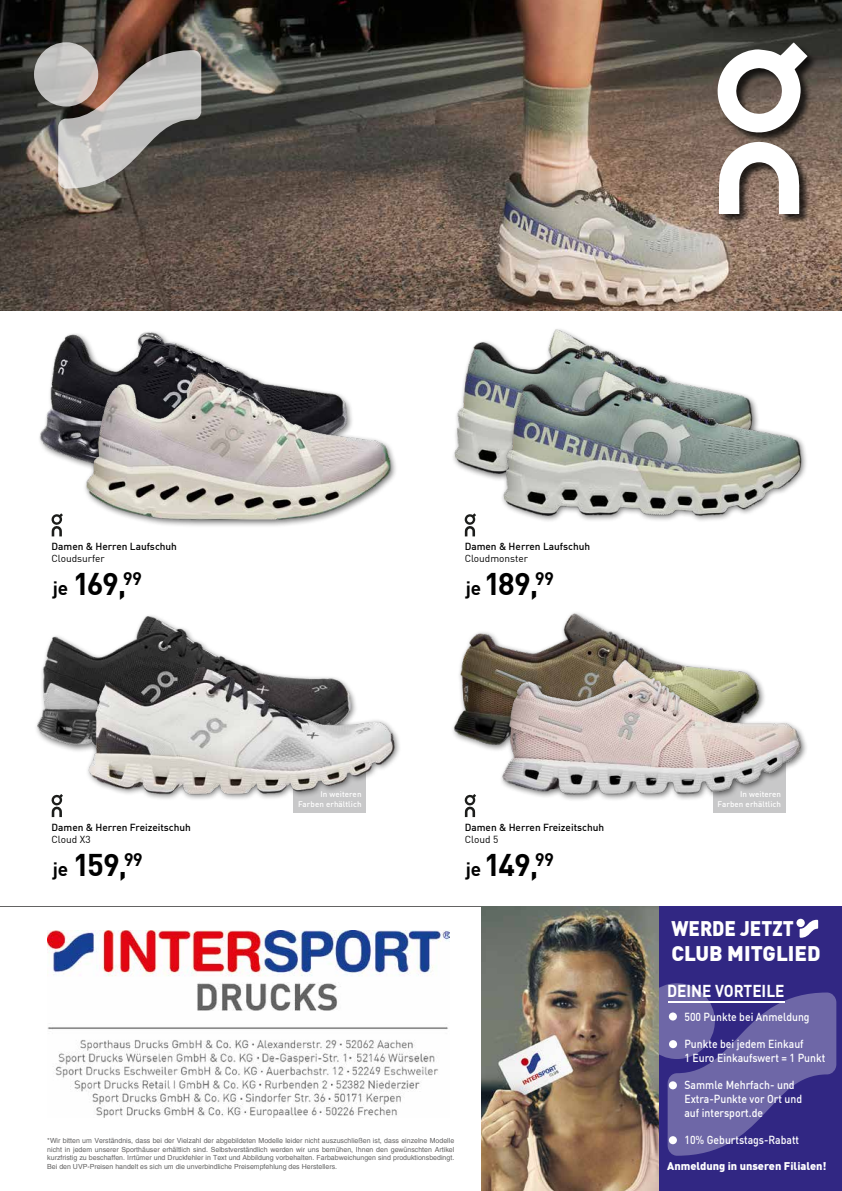
<style>
.page{position:relative;width:842px;height:1191px;background:#fff}
.page>*{position:absolute;margin:0;border:0;box-sizing:border-box;transform-origin:0 0}
.t1{font:700 30.8px "FFDIN Profor IIC";letter-spacing:-.02em;color:#000}
.t2{font:900 20.7px/24.9px "FFDIN Profor IIC";color:#fff;scale:.91 1}
.t3{font:700 16.9px "FFDIN Profor IIC";color:#fff;scale:.91 1}
.t4{font:500 11.5px/13.7px "FFDIN Profor IIC";color:#fff;scale:.91 1}
.t5{font:900 11px "FFDIN Profor IIC";color:#fff}
.t6{font:500 10.1px "FFDIN Profor IIC";color:#000}
.t7{font:10.1px "FFDIN Profor IIC";color:#000}
.t8{font:500 8px/10px "FFDIN Profor IIC";letter-spacing:.01em;color:#fff;text-align:right}
.t9{font:7px/8.4px "Helvetica";color:#646363;text-align:justify}
.s1{font-size:19px}
.s2{font-size:28.6px}
</style>
<div class="page">
<hr style="left:0;top:906px;width:842px;height:1px;background:#646363">
<img style="left:47px;top:930px;width:403px;height:187px">
<img style="left:0;top:0;width:842px;height:310px">
<svg style="left:34px;top:42px;width:64px;height:65px"></svg>
<svg style="left:58px;top:50px;width:143px;height:139px;background:#9e9793"></svg>
<img style="left:482px;top:906px;width:178px;height:285px">
<div style="left:660px;top:906px;width:182px;height:285px;background:#312783"></div>
<svg style="left:796px;top:918px;width:9px;height:9px"></svg>
<svg style="left:800px;top:919px;width:18px;height:18px"></svg>
<svg style="left:660px;top:983px;width:176px;height:172px"></svg>
<div style="left:669px;top:1012px;width:8px;height:8px;background:#fff;border-radius:50%"></div>
<hr style="left:668px;top:1001px;width:116px;height:2px;background:#fff">
<div style="left:669px;top:1040px;width:8px;height:8px;background:#fff;border-radius:50%"></div>
<div style="left:669px;top:1081px;width:8px;height:8px;background:#fff;border-radius:50%"></div>
<div style="left:669px;top:1136px;width:8px;height:8px;background:#fff;border-radius:50%"></div>
<img style="left:453px;top:329px;width:196px;height:150px">
<div style="left:718px;top:44px;width:100px;height:181px;background:#000;opacity:.75"></div>
<svg style="left:718px;top:42px;width:90px;height:171px"></svg>
<svg style="left:52px;top:794px;width:11px;height:23px"></svg>
<svg style="left:52px;top:513px;width:11px;height:23px"></svg>
<svg style="left:465px;top:794px;width:11px;height:23px"></svg>
<svg style="left:465px;top:513px;width:11px;height:23px"></svg>
<img style="left:38px;top:616px;width:201px;height:135px">
<img style="left:39px;top:332px;width:201px;height:134px">
<div style="left:83px;top:370px;width:315px;height:157px;background:#000;opacity:.55"></div>
<img style="left:82px;top:374px;width:312px;height:153px">
<img style="left:453px;top:613px;width:202px;height:135px">
<div style="left:500px;top:368px;width:308px;height:155px;background:#000;opacity:.55"></div>
<img style="left:492px;top:370px;width:312px;height:153px">
<img style="left:85px;top:663px;width:312px;height:150px">
<img style="left:491px;top:654px;width:316px;height:157px">
<h3 class="t6" style="left:52px;top:538px;width:127px">Damen &amp; Herren Laufschuh</h3>
<h3 class="t7" style="left:52px;top:550px;width:55px">Cloudsurfer</h3>
<h3 class="t6" style="left:465px;top:538px;width:127px">Damen &amp; Herren Laufschuh</h3>
<h3 class="t7" style="left:465px;top:550px;width:65px">Cloudmonster</h3>
<h1 class="t1" style="left:53px;top:560px;width:91px"><span class="s1">je</span> 169<span class="s2">,</span><sup>99</sup></h1>
<h1 class="t1" style="left:466px;top:560px;width:89px"><span class="s1">je</span> 189<span class="s2">,</span><sup>99</sup></h1>
<p class="t8" style="left:298px;top:788px;width:65px">In weiteren<br>Farben erhältlich</p>
<p class="t8" style="left:718px;top:788px;width:65px">In weiteren<br>Farben erhältlich</p>
<h3 class="t6" style="left:52px;top:819px;width:141px">Damen &amp; Herren Freizeitschuh</h3>
<h3 class="t7" style="left:52px;top:831px;width:41px">Cloud X3</h3>
<h3 class="t6" style="left:465px;top:819px;width:141px">Damen &amp; Herren Freizeitschuh</h3>
<h3 class="t7" style="left:465px;top:831px;width:35px">Cloud 5</h3>
<h1 class="t1" style="left:53px;top:841px;width:91px"><span class="s1">je</span> 159<span class="s2">,</span><sup>99</sup></h1>
<h1 class="t1" style="left:466px;top:841px;width:89px"><span class="s1">je</span> 149<span class="s2">,</span><sup>99</sup></h1>
<p class="t9" style="left:47px;top:1136px;width:408px">*Wir bitten um Verständnis, dass bei der Vielzahl der abgebildeten Modelle leider nicht auszuschließen ist, dass einzelne Modelle nicht in jedem unserer Sporthäuser erhältlich sind. Selbstverständlich werden wir uns bemühen, Ihnen den gewünschten Artikel kurzfristig zu beschaffen. Irrtümer und Druckfehler in Text und Abbildung vorbehalten. Farbabweichungen sind produktionsbedingt.<br>Bei den UVP-Preisen handelt es sich um die unverbindliche Preisempfehlung des Herstellers.</p>
<h2 class="t2" style="left:671px;top:914px;width:166px">WERDE JETZT<br>CLUB MITGLIED</h2>
<h3 class="t3" style="left:667px;top:977px;width:131px">DEINE VORTEILE</h3>
<h3 class="t4" style="left:684px;top:1009px;width:139px">500 Punkte bei Anmeldung</h3>
<h3 class="t4" style="left:684px;top:1036px;width:156px">Punkte bei jedem Einkauf<br>1 Euro Einkaufswert = 1 Punkt</h3>
<h3 class="t4" style="left:684px;top:1077px;width:131px">Sammle Mehrfach- und<br>Extra-Punkte vor Ort und auf intersport.de</h3>
<h3 class="t4" style="left:684px;top:1132px;width:128px">10% Geburtstags-Rabatt</h3>
<h3 class="t5" style="left:667px;top:1157px;width:161px">Anmeldung in unseren Filialen!</h3>
</div>
